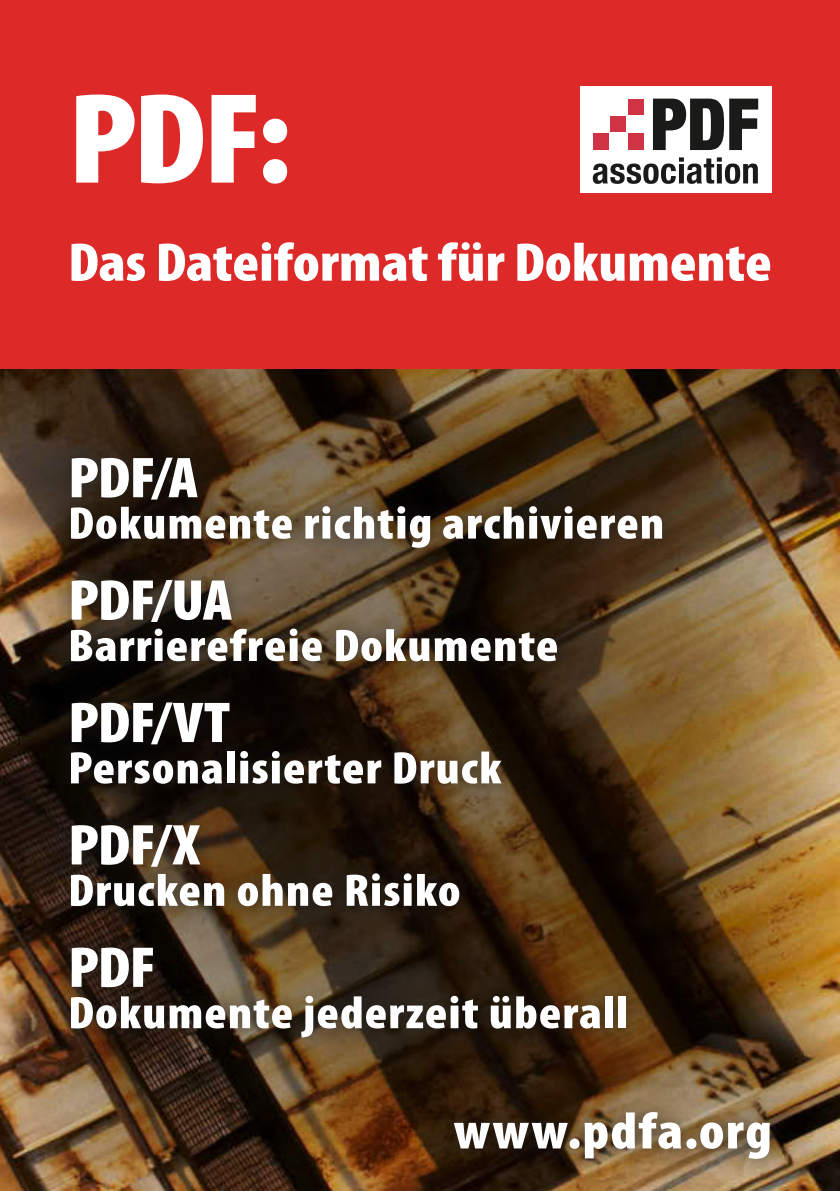
<style>
.page{position:relative;width:840px;height:1191px;background:#fff}
.page>*{position:absolute;margin:0;border:0;box-sizing:border-box;transform-origin:0 0}
.t1{font:900 condensed 130px "Myriad Pro";color:#fff;scale:1.1 1}
.t2{font:900 condensed 58px "Myriad Pro";letter-spacing:-.015em;color:#fff;scale:1.1 1}
.t3{font:900 condensed 54.8px "Myriad Pro";color:#fff;scale:1.1 1}
.t4{font:900 condensed 52px "Myriad Pro";letter-spacing:.025em;color:#fff;scale:1.1 1}
.t5{font:900 condensed 46px "Myriad Pro";letter-spacing:.02em;color:#fff;scale:1.1 1}
</style>
<div class="page">
<img style="left:0;top:369px;width:839px;height:822px">
<div style="left:50px;top:437px;width:632px;height:620px;background:#1a1a18;opacity:.75"></div>
<div style="left:0;top:0;width:839px;height:369px;background:#de2929"></div>
<div style="left:579px;top:86px;width:191px;height:106px;background:#fff"></div>
<div style="left:593px;top:134px;width:16px;height:16px;background:#d03444"></div>
<div style="left:610px;top:116px;width:16px;height:16px;background:#d03444"></div>
<div style="left:628px;top:134px;width:16px;height:16px;background:#d03444"></div>
<div style="left:628px;top:99px;width:16px;height:16px;background:#d03444"></div>
<svg style="left:592px;top:157px;width:165px;height:27px"></svg>
<svg style="left:653px;top:99px;width:104px;height:51px"></svg>
<div style="left:434px;top:1092px;width:356px;height:87px;background:#1a1a18;opacity:.75"></div>
<h1 class="t1" style="left:68px;top:56px;width:204px">PDF:</h1>
<p class="t3" style="left:68px;top:227px;width:641px">Das Dateiformat für Dokumente</p>
<p class="t2" style="left:68px;top:441px;width:120px">PDF/A</p>
<p class="t5" style="left:68px;top:494px;width:543px">Dokumente richtig archivieren</p>
<p class="t2" style="left:68px;top:563px;width:151px">PDF/UA</p>
<p class="t5" style="left:68px;top:616px;width:447px">Barrierefreie Dokumente</p>
<p class="t2" style="left:68px;top:685px;width:149px">PDF/VT</p>
<p class="t5" style="left:68px;top:738px;width:395px">Personalisierter Druck</p>
<p class="t2" style="left:68px;top:808px;width:121px">PDF/X</p>
<p class="t5" style="left:68px;top:861px;width:358px">Drucken ohne Risiko</p>
<p class="t2" style="left:68px;top:930px;width:81px">PDF</p>
<p class="t5" style="left:68px;top:983px;width:510px">Dokumente jederzeit überall</p>
<p class="t4" style="left:453px;top:1097px;width:290px">www.pdfa.org</p>
</div>
